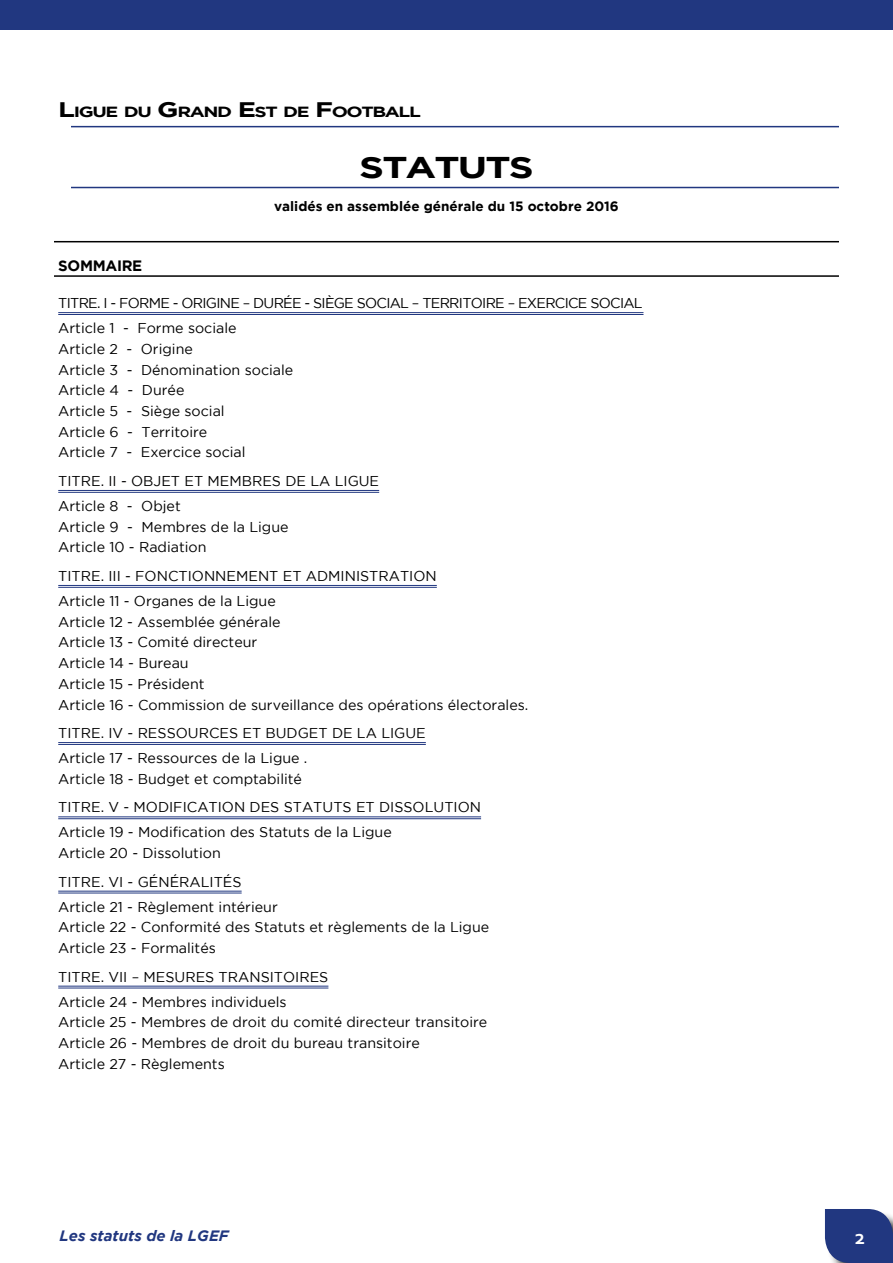
<style>
.page{position:relative;width:893px;height:1263px;background:#fff}
.page>*{position:absolute;margin:0;border:0;box-sizing:border-box;transform-origin:0 0}
.t1{font:700 30px "Gotham";color:#000;scale:1.3 1}
.t2{font:700 21px "Corbel";color:#fff}
.t3{font:italic 700 15px "Gotham";color:#213780}
.t4{font:700 15px "Gotham";color:#000}
.t5{font:700 14.7px "Gotham";letter-spacing:-.07em;color:#000;scale:1.3 1}
.t6{font:14.25px/20.7px "Gotham";color:#000}
.t7{font:14.25px "Gotham";color:#000}
.t8{font:14.25px "Gotham";letter-spacing:-.05em;color:#000}
.t9{font:700 13.5px "Gotham";color:#000}
.s1{font-size:21px}
</style>
<div class="page">
<svg style="left:825px;top:1209px;width:68px;height:54px;background:#2f4387"></svg>
<div style="left:0;top:0;width:893px;height:30px;background:#213780"></div>
<hr style="left:71px;top:126px;width:768px;height:1px;background:#213780">
<hr style="left:71px;top:187px;width:768px;height:1px;background:#213780">
<hr style="left:54px;top:241px;width:785px;height:1px;background:#000">
<hr style="left:54px;top:275px;width:785px;height:2px;background:#000">
<hr style="left:58px;top:312px;width:585px;height:1px;background:#213780">
<hr style="left:58px;top:314px;width:585px;height:1px;background:#213780">
<hr style="left:58px;top:490px;width:321px;height:1px;background:#213780">
<hr style="left:58px;top:492px;width:321px;height:1px;background:#213780">
<hr style="left:58px;top:585px;width:379px;height:1px;background:#213780">
<hr style="left:58px;top:587px;width:379px;height:1px;background:#213780">
<hr style="left:58px;top:742px;width:368px;height:1px;background:#213780">
<hr style="left:58px;top:744px;width:368px;height:1px;background:#213780">
<hr style="left:58px;top:817px;width:423px;height:1px;background:#213780">
<hr style="left:58px;top:818px;width:423px;height:1px;background:#213780">
<hr style="left:58px;top:891px;width:184px;height:1px;background:#213780">
<hr style="left:58px;top:893px;width:184px;height:1px;background:#213780">
<hr style="left:58px;top:986px;width:270px;height:1px;background:#213780">
<hr style="left:58px;top:988px;width:270px;height:1px;background:#213780">
<p class="t5" style="left:58px;top:104px;width:271px"><span class="s1">L</span>IGUE DU <span class="s1">G</span> RAND <span class="s1">E</span>ST DE <span class="s1">F</span>OOTBALL</p>
<h1 class="t1" style="left:359px;top:150px;width:20px">STATUTS</h1>
<p class="t9" style="left:274px;top:198px;width:346px">validés en assemblée générale du 15 octobre 2016</p>
<p class="t4" style="left:58px;top:257px;width:58px">SOMMAIRE</p>
<p class="t8" style="left:58px;top:295px;width:586px">TITRE. I - FORME - ORIGINE – DURÉE - SIÈGE SOCIAL – TERRITOIRE – EXERCICE SOCIAL</p>
<p class="t6" style="left:58px;top:317px;width:237px">Article 1 - Forme sociale<br>Article 2 - Origine<br>Article 3 - Dénomination sociale<br>Article 4 - Durée<br>Article 5 - Siège social<br>Article 6 - Territoire<br>Article 7 - Exercice social</p>
<p class="t7" style="left:58px;top:473px;width:322px">TITRE. II - OBJET ET MEMBRES DE LA LIGUE</p>
<p class="t6" style="left:58px;top:495px;width:232px">Article 8 - Objet<br>Article 9 - Membres de la Ligue<br>Article 10 - Radiation</p>
<p class="t7" style="left:58px;top:568px;width:380px">TITRE. III - FONCTIONNEMENT ET ADMINISTRATION</p>
<p class="t6" style="left:58px;top:590px;width:472px">Article 11 - Organes de la Ligue<br>Article 12 - Assemblée générale<br>Article 13 - Comité directeur<br>Article 14 - Bureau<br>Article 15 - Président<br>Article 16 - Commission de surveillance des opérations électorales.</p>
<p class="t7" style="left:58px;top:725px;width:369px">TITRE. IV - RESSOURCES ET BUDGET DE LA LIGUE</p>
<p class="t6" style="left:58px;top:747px;width:251px">Article 17 - Ressources de la Ligue .<br>Article 18 - Budget et comptabilité</p>
<p class="t7" style="left:58px;top:799px;width:424px">TITRE. V - MODIFICATION DES STATUTS ET DISSOLUTION</p>
<p class="t6" style="left:58px;top:822px;width:335px">Article 19 - Modification des Statuts de la Ligue<br>Article 20 - Dissolution</p>
<p class="t7" style="left:58px;top:874px;width:185px">TITRE. VI - GÉNÉRALITÉS</p>
<p class="t6" style="left:58px;top:896px;width:433px">Article 21 - Règlement intérieur<br>Article 22 - Conformité des Statuts et règlements de la Ligue<br>Article 23 - Formalités</p>
<p class="t7" style="left:58px;top:969px;width:272px">TITRE. VII – MESURES TRANSITOIRES</p>
<p class="t6" style="left:58px;top:991px;width:431px">Article 24 - Membres individuels<br>Article 25 - Membres de droit du comité directeur transitoire Article 26 - Membres de droit du bureau transitoire<br>Article 27 - Règlements</p>
<p class="t3" style="left:60px;top:1227px;width:171px">Les statuts de la LGEF</p>
<h2 class="t2" style="left:855px;top:1224px;width:12px">2</h2>
</div>
